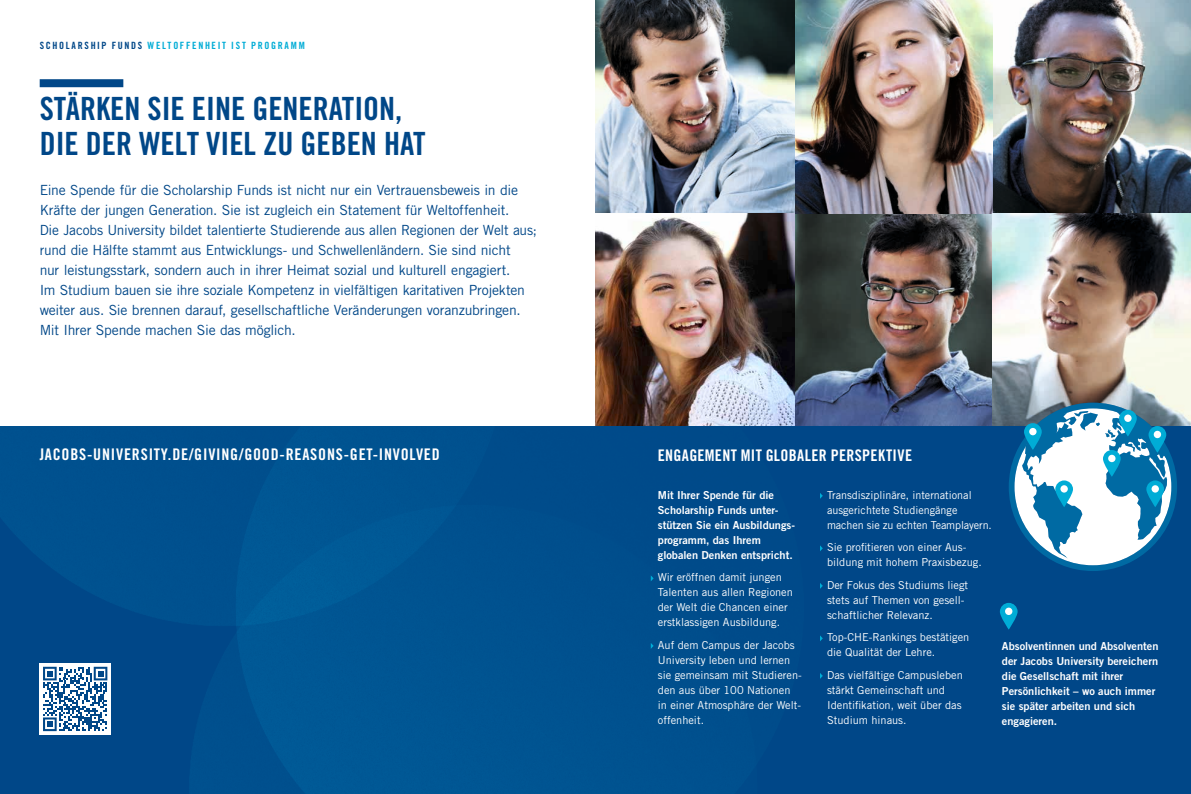
<style>
.page{position:relative;width:1191px;height:794px;background:#fff}
.page>*{position:absolute;margin:0;border:0;box-sizing:border-box;transform-origin:0 0}
.t1{font:32px/35px "Trade Gothic LT Std Bd Cn 20";color:#004788}
.t2{font:16px "Trade Gothic LT Std Bd Cn 20";letter-spacing:.05em;color:#fff}
.t3{font:16px "Trade Gothic LT Std Bd Cn 20";letter-spacing:.02em;color:#fff}
.t4{font:14px/20px "Trade Gothic LT Std";letter-spacing:-.015em;color:#004788}
.t5{font:11px/15px "Trade Gothic LT Std";color:#fff}
.t6{font:11px/15px "Trade Gothic LT Std Bd 2";color:#fff}
.t7{font:10px "Trade Gothic LT Std Bd Cn 20";letter-spacing:.17em;color:#00acd6}
.s1{color:#004788}
</style>
<div class="page">
<img style="left:794px;top:0;width:397px;height:426px">
<img style="left:595px;top:0;width:199px;height:426px">
<div style="left:0;top:426px;width:1191px;height:368px;background:#004788"></div>
<img style="left:0;top:426px;width:733px;height:368px">
<div style="left:40px;top:79px;width:83px;height:8px;background:#004788"></div>
<svg style="left:651px;top:575px;width:2px;height:6px"></svg>
<svg style="left:651px;top:643px;width:2px;height:6px"></svg>
<svg style="left:820px;top:493px;width:3px;height:6px"></svg>
<svg style="left:820px;top:545px;width:3px;height:6px"></svg>
<svg style="left:820px;top:583px;width:3px;height:6px"></svg>
<svg style="left:820px;top:635px;width:3px;height:6px"></svg>
<svg style="left:820px;top:673px;width:3px;height:6px"></svg>
<svg style="left:999px;top:603px;width:18px;height:26px"></svg>
<div style="left:1005px;top:607px;width:7px;height:8px;background:#fff;border-radius:50%"></div>
<svg style="left:1008px;top:403px;width:169px;height:168px"></svg>
<svg style="left:1148px;top:426px;width:18px;height:27px"></svg>
<div style="left:1153px;top:431px;width:8px;height:7px;background:#fff;border-radius:50%"></div>
<svg style="left:1119px;top:410px;width:17px;height:26px"></svg>
<div style="left:1124px;top:414px;width:7px;height:8px;background:#fff;border-radius:50%"></div>
<svg style="left:1103px;top:450px;width:17px;height:27px"></svg>
<div style="left:1108px;top:455px;width:7px;height:7px;background:#fff;border-radius:50%"></div>
<svg style="left:1146px;top:480px;width:18px;height:27px"></svg>
<div style="left:1151px;top:485px;width:7px;height:7px;background:#fff;border-radius:50%"></div>
<svg style="left:1055px;top:480px;width:18px;height:27px"></svg>
<div style="left:1060px;top:485px;width:7px;height:7px;background:#fff;border-radius:50%"></div>
<svg style="left:1024px;top:423px;width:17px;height:27px"></svg>
<div style="left:1029px;top:428px;width:7px;height:7px;background:#fff;border-radius:50%"></div>
<div style="left:40px;top:663px;width:71px;height:71px;background:#fff"></div>
<svg style="left:43px;top:667px;width:64px;height:64px"></svg>
<p class="t7" style="left:40px;top:39px;width:267px"><span class="s1">SCHOLARSHIP FUNDS</span> WELTOFFENHEIT IST PROGRAMM</p>
<h1 class="t1" style="left:40px;top:91px;width:387px">STÄRKEN SIE EINE GENERATION,<br>DIE DER WELT VIEL ZU GEBEN HAT</h1>
<p class="t4" style="left:40px;top:180px;width:499px">Eine Spende für die Scholarship Funds ist nicht nur ein Vertrauensbeweis in die Kräfte der jungen Generation. Sie ist zugleich ein Statement für Weltoffenheit.<br>Die Jacobs University bildet talentierte Studierende aus allen Regionen der Welt aus; rund die Hälfte stammt aus Entwicklungs- und Schwellenländern. Sie sind nicht<br>nur leistungsstark, sondern auch in ihrer Heimat sozial und kulturell engagiert.<br>Im Studium bauen sie ihre soziale Kompetenz in vielfältigen karitativen Projekten weiter aus. Sie brennen darauf, gesellschaftliche Veränderungen voranzubringen.<br>Mit Ihrer Spende machen Sie das möglich.</p>
<h2 class="t2" style="left:40px;top:444px;width:402px">JACOBS-UNIVERSITY.DE/GIVING/GOOD-REASONS-GET-INVOLVED</h2>
<h2 class="t3" style="left:658px;top:446px;width:256px">ENGAGEMENT MIT GLOBALER PERSPEKTIVE</h2>
<p class="t6" style="left:658px;top:487px;width:139px">Mit Ihrer Spende für die<br>Scholarship Funds unter&shy;stützen Sie ein Ausbildungs&shy;programm, das Ihrem globalen Denken entspricht.</p>
<p class="t5" style="left:658px;top:570px;width:136px">Wir eröffnen damit jungen<br>Talenten aus allen Regionen der Welt die Chancen einer erstklassigen Ausbildung.</p>
<p class="t5" style="left:658px;top:637px;width:145px">Auf dem Campus der Jacobs<br>University leben und lernen sie gemeinsam mit Studieren&shy;den aus über 100 Nationen in einer Atmosphäre der Welt&shy;offenheit.</p>
<p class="t5" style="left:827px;top:487px;width:166px">Transdisziplinäre, international ausgerichtete Studiengänge machen sie zu echten Teamplayern.</p>
<p class="t5" style="left:827px;top:540px;width:156px">Sie profitieren von einer Aus&shy;bildung mit hohem Praxisbezug.</p>
<p class="t5" style="left:827px;top:577px;width:143px">Der Fokus des Studiums liegt stets auf Themen von gesell&shy;schaftlicher Relevanz.</p>
<p class="t5" style="left:827px;top:630px;width:144px">Top-CHE-Rankings bestätigen die Qualität der Lehre.</p>
<p class="t5" style="left:827px;top:667px;width:137px">Das vielfältige Campusleben stärkt Gemeinschaft und<br>Identifikation, weit über das<br>Studium hinaus.</p>
<p class="t6" style="left:1002px;top:638px;width:158px">Absolventinnen und Absolventen der Jacobs University bereichern die Gesellschaft mit ihrer<br>Persönlichkeit – wo auch immer sie später arbeiten und sich engagieren.</p>
</div>
